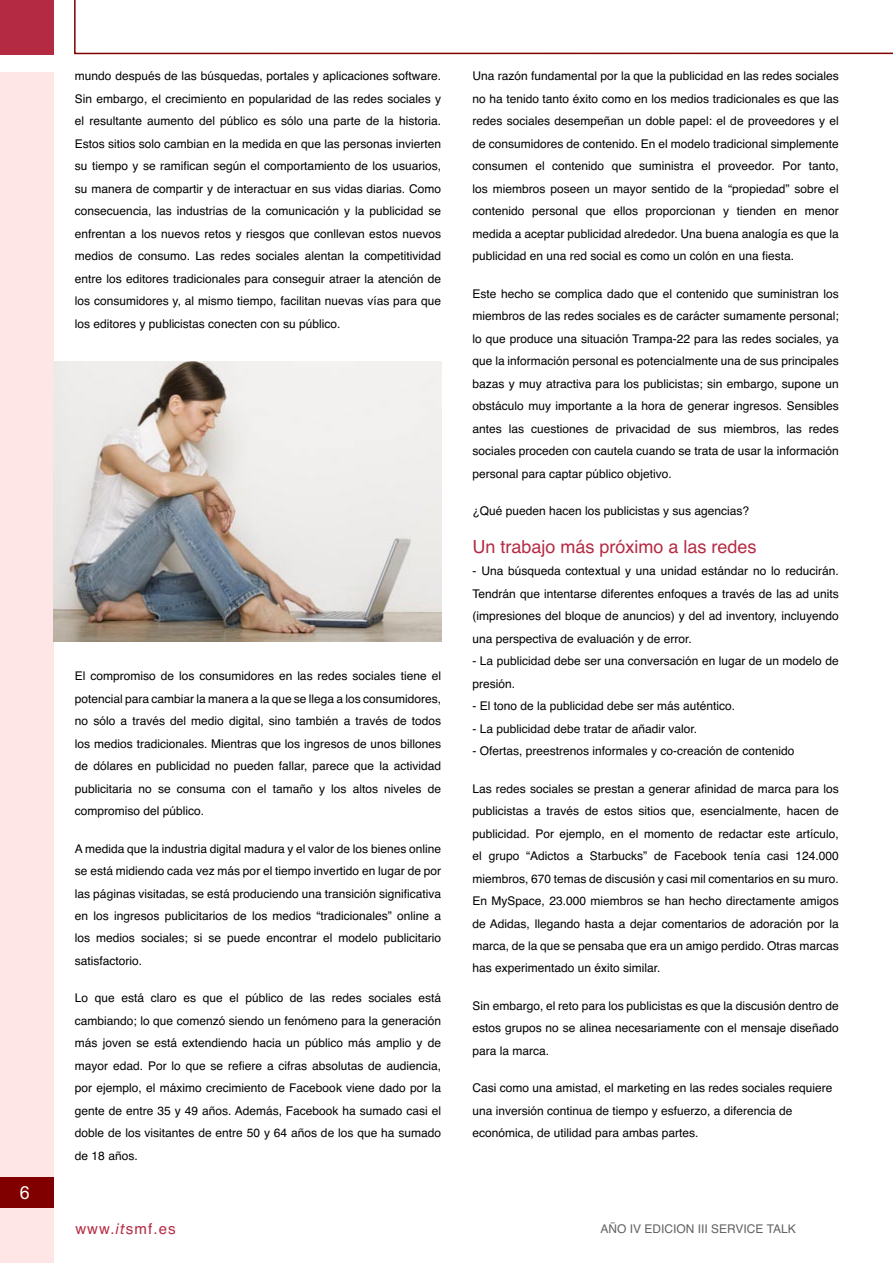
<style>
.page{position:relative;width:893px;height:1263px;background:#fff}
.page>*{position:absolute;margin:0;border:0;box-sizing:border-box;transform-origin:0 0}
.t1{font:18px "Helvetica";color:#b52a43}
.t2{font:18px "Arial";color:#fff}
.t3{font:15px "Helvetica";letter-spacing:.075em;color:#b52a43}
.t4{font:12px/22.5px "Helvetica";color:#000;text-align:justify}
.t5{font:12px "Helvetica";color:#636363}
.s1{font-family:"Helvetica Neue";font-style:italic}
</style>
<div class="page">
<div style="left:0;top:0;width:53px;height:55px;background:#b52a43"></div>
<div style="left:0;top:72px;width:54px;height:1191px;background:#ffe6e6"></div>
<svg style="left:74px;top:0;width:819px;height:55px"></svg>
<div style="left:0;top:1177px;width:54px;height:31px;background:#800000"></div>
<img style="left:54px;top:362px;width:387px;height:279px">
<h1 class="t2" style="left:13px;top:1183px;width:19px">66</h1>
<p class="t4" style="left:75px;top:66px;width:368px">mundo después de las búsquedas, portales y aplicaciones software.<br>Sin embargo, el crecimiento en popularidad de las redes sociales y el resultante aumento del público es sólo una parte de la historia.<br>Estos sitios solo cambian en la medida en que las personas invierten su tiempo y se ramifican según el comportamiento de los usuarios, su manera de compartir y de interactuar en sus vidas diarias. Como consecuencia, las industrias de la comunicación y la publicidad se enfrentan a los nuevos retos y riesgos que conllevan estos nuevos medios de consumo. Las redes sociales alentan la competitividad entre los editores tradicionales para conseguir atraer la atención de los consumidores y, al mismo tiempo, facilitan nuevas vías para que los editores y publicistas conecten con su público.</p>
<p class="t4" style="left:75px;top:666px;width:368px">El compromiso de los consumidores en las redes sociales tiene el potencial para cambiar la manera a la que se llega a los consumidores, no sólo a través del medio digital, sino también a través de todos los medios tradicionales. Mientras que los ingresos de unos billones de dólares en publicidad no pueden fallar, parece que la actividad publicitaria no se consuma con el tamaño y los altos niveles de compromiso del público.</p>
<p class="t4" style="left:75px;top:838px;width:368px">A medida que la industria digital madura y el valor de los bienes online se está midiendo cada vez más por el tiempo invertido en lugar de por las páginas visitadas, se está produciendo una transición significativa en los ingresos publicitarios de los medios “tradicionales” online a los medios sociales; si se puede encontrar el modelo publicitario satisfactorio.</p>
<p class="t4" style="left:75px;top:988px;width:368px">Lo que está claro es que el público de las redes sociales está cambiando; lo que comenzó siendo un fenómeno para la generación más joven se está extendiendo hacia un público más amplio y de mayor edad. Por lo que se refiere a cifras absolutas de audiencia, por ejemplo, el máximo crecimiento de Facebook viene dado por la gente de entre 35 y 49 años. Además, Facebook ha sumado casi el doble de los visitantes de entre 50 y 64 años de los que ha sumado de 18 años.</p>
<p class="t4" style="left:472px;top:66px;width:368px">Una razón fundamental por la que la publicidad en las redes sociales no ha tenido tanto éxito como en los medios tradicionales es que las redes sociales desempeñan un doble papel: el de proveedores y el de consumidores de contenido. En el modelo tradicional simplemente consumen el contenido que suministra el proveedor. Por tanto, los miembros poseen un mayor sentido de la “propiedad” sobre el contenido personal que ellos proporcionan y tienden en menor medida a aceptar publicidad alrededor. Una buena analogía es que la publicidad en una red social es como un colón en una fiesta.</p>
<p class="t4" style="left:472px;top:283px;width:368px">Este hecho se complica dado que el contenido que suministran los miembros de las redes sociales es de carácter sumamente personal; lo que produce una situación Trampa-22 para las redes sociales, ya que la información personal es potencialmente una de sus principales bazas y muy atractiva para los publicistas; sin embargo, supone un obstáculo muy importante a la hora de generar ingresos. Sensibles antes las cuestiones de privacidad de sus miembros, las redes sociales proceden con cautela cuando se trata de usar la información personal para captar público objetivo.</p>
<p class="t4" style="left:472px;top:501px;width:278px">¿Qué pueden hacen los publicistas y sus agencias?</p>
<h1 class="t1" style="left:472px;top:540px;width:285px">Un trabajo más próximo a las redes</h1>
<p class="t4" style="left:472px;top:561px;width:368px">- Una búsqueda contextual y una unidad estándar no lo reducirán.<br>Tendrán que intentarse diferentes enfoques a través de las ad units (impresiones del bloque de anuncios) y del ad inventory, incluyendo una perspectiva de evaluación y de error.</p>
<p class="t4" style="left:472px;top:651px;width:368px">- La publicidad debe ser una conversación en lugar de un modelo de presión.</p>
<p class="t4" style="left:472px;top:696px;width:264px">- El tono de la publicidad debe ser más auténtico.</p>
<p class="t4" style="left:472px;top:718px;width:226px">- La publicidad debe tratar de añadir valor.</p>
<p class="t4" style="left:472px;top:741px;width:323px">- Ofertas, preestrenos informales y co-creación de contenido</p>
<p class="t4" style="left:472px;top:778px;width:368px">Las redes sociales se prestan a generar afinidad de marca para los publicistas a través de estos sitios que, esencialmente, hacen de publicidad. Por ejemplo, en el momento de redactar este artículo, el grupo “Adictos a Starbucks” de Facebook tenía casi 124.000 miembros, 670 temas de discusión y casi mil comentarios en su muro.<br>En MySpace, 23.000 miembros se han hecho directamente amigos de Adidas, llegando hasta a dejar comentarios de adoración por la marca, de la que se pensaba que era un amigo perdido. Otras marcas has experimentado un éxito similar.</p>
<p class="t4" style="left:472px;top:996px;width:368px">Sin embargo, el reto para los publicistas es que la discusión dentro de estos grupos no se alinea necesariamente con el mensaje diseñado para la marca.</p>
<p class="t4" style="left:472px;top:1078px;width:361px;text-align:left">Casi como una amistad, el marketing en las redes sociales requiere una inversión continua de tiempo y esfuerzo, a diferencia de económica, de utilidad para ambas partes.</p>
<p class="t3" style="left:75px;top:1223px;width:102px">www.<span class="s1">it</span>smf.es</p>
<p class="t5" style="left:600px;top:1224px;width:197px">AÑO IV EDICION III SERVICE TALK</p>
</div>
